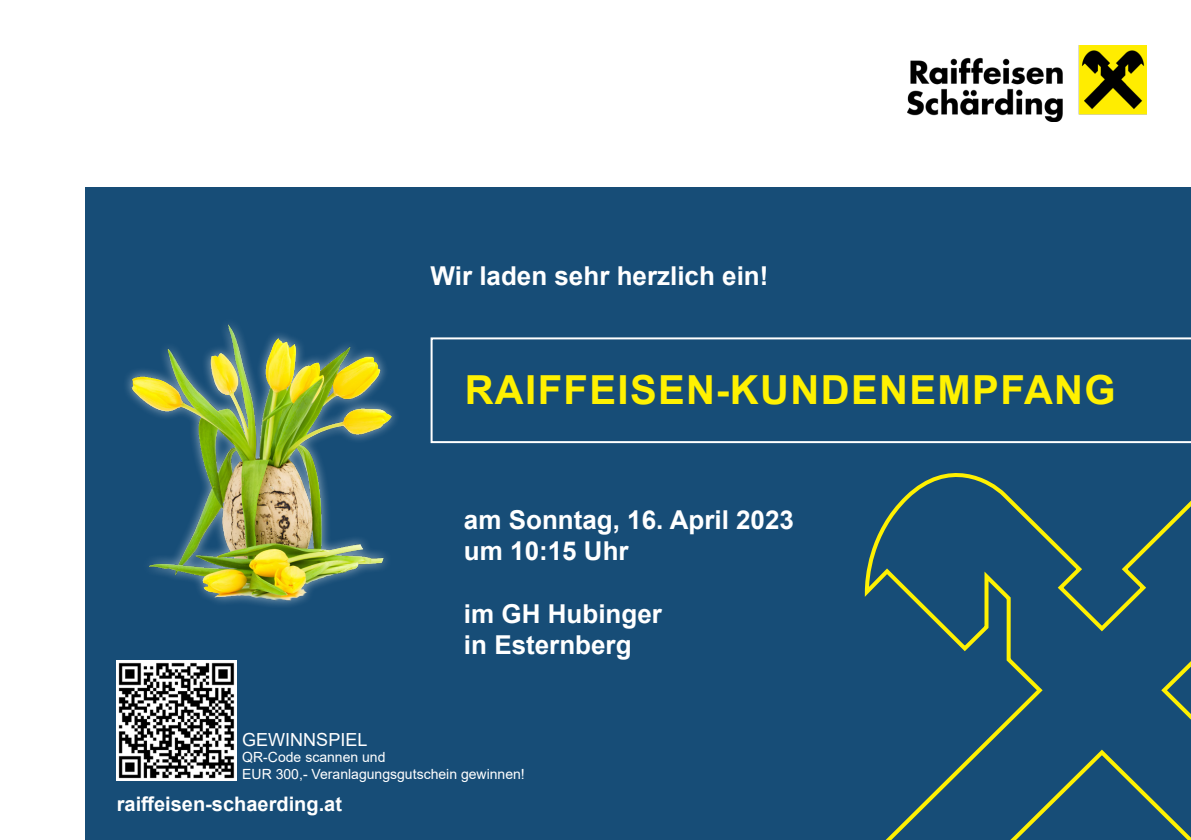
<style>
.page{position:relative;width:1191px;height:840px;background:#fff}
.page>*{position:absolute;margin:0;border:0;box-sizing:border-box;transform-origin:0 0}
.t1{font:700 40px "Arial";letter-spacing:.035em;color:#fff101}
.t2{font:700 26px/31.2px "Arial";color:#fff}
.t3{font:700 20px "Arial";color:#fff}
.t4{font:18px "Arial";color:#fff}
.t5{font:14px/16.8px "Arial";color:#fff}
</style>
<div class="page">
<div style="left:85px;top:187px;width:1106px;height:652px;background:#174d77"></div>
<svg style="left:430px;top:337px;width:761px;height:106px"></svg>
<img style="left:126px;top:324px;width:270px;height:282px">
<svg style="left:864px;top:473px;width:327px;height:366px"></svg>
<img style="left:907px;top:45px;width:239px;height:76px">
<img style="left:117px;top:660px;width:120px;height:120px">
<p class="t2" style="left:430px;top:260px;width:339px">Wir laden sehr herzlich ein!</p>
<h1 class="t1" style="left:465px;top:361px;width:652px">RAIFFEISEN-KUNDENEMPFANG</h1>
<p class="t2" style="left:464px;top:504px;width:331px">am Sonntag, 16. April 2023 um 10:15 Uhr</p>
<p class="t2" style="left:464px;top:598px;width:199px">im GH Hubinger in Esternberg</p>
<p class="t4" style="left:242px;top:726px;width:127px">GEWINNSPIEL</p>
<p class="t5" style="left:242px;top:748px;width:284px">QR-Code scannen und<br>EUR 300,- Veranlagungsgutschein gewinnen!</p>
<p class="t3" style="left:117px;top:789px;width:227px">raiffeisen-schaerding.at</p>
</div>
